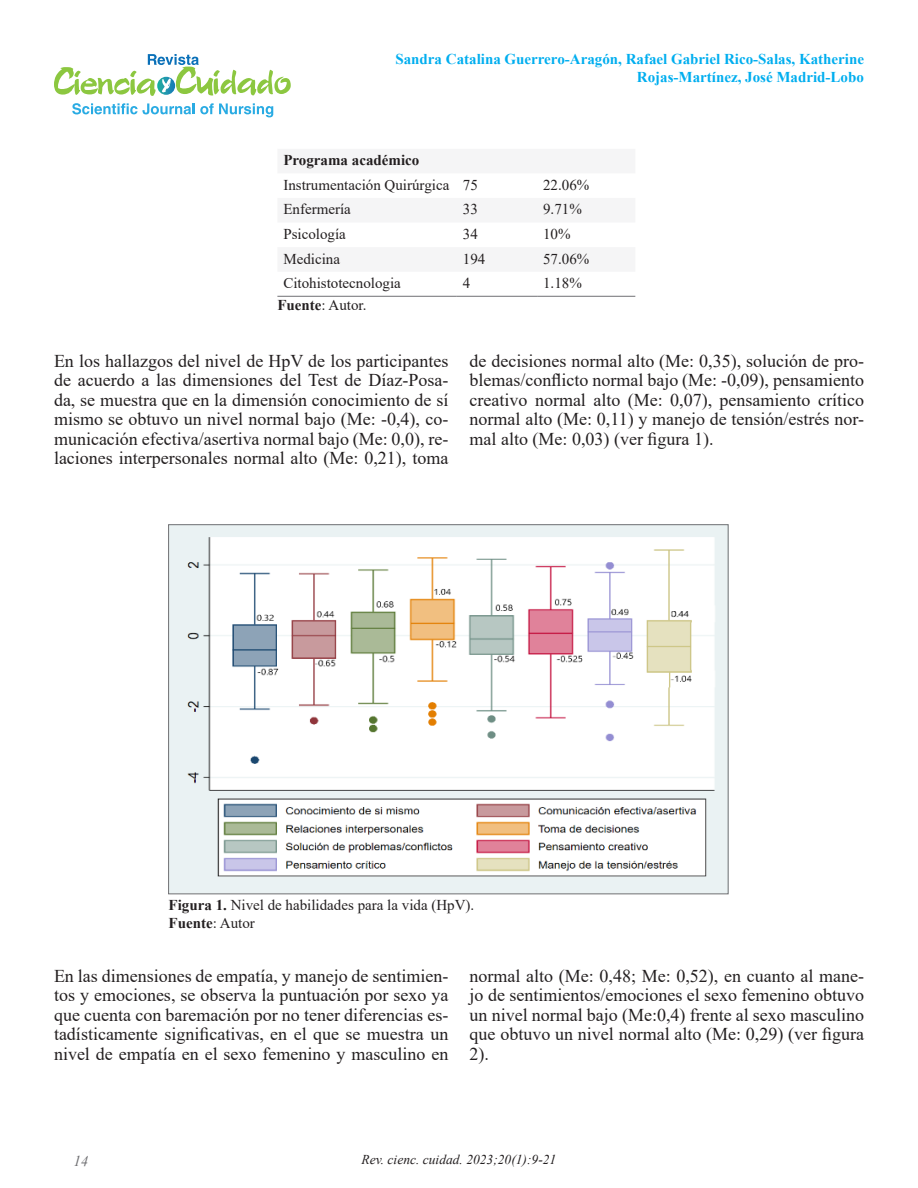
<style>
.page{position:relative;width:918px;height:1188px;background:#fff}
.page>*{position:absolute;margin:0;border:0;box-sizing:border-box;transform-origin:0 0}
.Párrafos{font:18px/19.5px "Times New Roman";color:#231f20;text-align:justify}
.t1{font:15px "Times New Roman";color:#231f20}
.t2{font:700 15px/18px "Times New Roman";color:#00aeef;text-align:right}
.t3{font:700 15px "Times New Roman";color:#231f20}
.t4{font:italic 15px "Times New Roman";color:#707073}
.t5{font:italic 13.5px "Times New Roman";color:#231f20}
.s1{font-weight:700}
.s2{font-weight:400}
</style>
<div class="page">
<svg style="left:54px;top:54px;width:237px;height:42px"></svg>
<svg style="left:72px;top:103px;width:201px;height:14px"></svg>
<hr style="left:277px;top:296px;width:180px;height:1px;background:#707073">
<hr style="left:457px;top:296px;width:80px;height:1px;background:#707073">
<hr style="left:537px;top:296px;width:98px;height:1px;background:#707073">
<img style="left:170px;top:526px;width:557px;height:366px">
<p class="t2" style="left:395px;top:50px;width:470px">Sandra Catalina Guerrero-Aragón, Rafael Gabriel Rico-Salas, Katherine<br>Rojas-Martínez, José Madrid-Lobo</p>
<p class="t3" style="left:283px;top:149px;width:137px">Programa académico</p>
<p class="t1" style="left:283px;top:174px;width:167px">Instrumentación Quirúrgica</p>
<p class="t1" style="left:463px;top:174px;width:16px">75</p>
<p class="t1" style="left:543px;top:174px;width:48px">22.06%</p>
<p class="t1" style="left:283px;top:199px;width:69px">Enfermería</p>
<p class="t1" style="left:463px;top:199px;width:16px">33</p>
<p class="t1" style="left:543px;top:199px;width:40px">9.71%</p>
<p class="t1" style="left:283px;top:223px;width:64px">Psicología</p>
<p class="t1" style="left:463px;top:223px;width:16px">34</p>
<p class="t1" style="left:543px;top:223px;width:29px">10%</p>
<p class="t1" style="left:283px;top:248px;width:58px">Medicina</p>
<p class="t1" style="left:463px;top:248px;width:24px">194</p>
<p class="t1" style="left:543px;top:248px;width:48px">57.06%</p>
<p class="t1" style="left:283px;top:273px;width:119px">Citohistotecnologia</p>
<p class="t1" style="left:463px;top:273px;width:9px">4</p>
<p class="t1" style="left:543px;top:273px;width:40px">1.18%</p>
<p class="t1" style="left:277px;top:295px;width:91px"><span class="s1">Fuente</span>: Autor.</p>
<p class="Párrafos" style="left:54px;top:350px;width:396px">En los hallazgos del nivel de HpV de los participantes de acuerdo a las dimensiones del Test de Díaz-Posa&shy;da, se muestra que en la dimensión conocimiento de sí mismo se obtuvo un nivel normal bajo (Me: -0,4), co&shy;municación efectiva/asertiva normal bajo (Me: 0,0), re&shy;laciones interpersonales normal alto (Me: 0,21), toma</p>
<p class="Párrafos" style="left:470px;top:350px;width:396px">de decisiones normal alto (Me: 0,35), solución de pro&shy;blemas/conflicto normal bajo (Me: -0,09), pensamiento creativo normal alto (Me: 0,07), pensamiento crítico normal alto (Me: 0,11) y manejo de tensión/estrés nor&shy;mal alto (Me: 0,03) (ver figura 1).</p>
<p class="t1" style="left:169px;top:895px;width:307px"><span class="s1">Figura 1.</span> Nivel de habilidades para la vida (HpV).</p>
<p class="t3" style="left:169px;top:913px;width:88px">Fuente<span class="s2">: Autor</span></p>
<p class="Párrafos" style="left:54px;top:966px;width:396px">En las dimensiones de empatía, y manejo de sentimien&shy;tos y emociones, se observa la puntuación por sexo ya que cuenta con baremación por no tener diferencias es&shy;tadísticamente significativas, en el que se muestra un nivel de empatía en el sexo femenino y masculino en</p>
<p class="Párrafos" style="left:470px;top:966px;width:396px">normal alto (Me: 0,48; Me: 0,52), en cuanto al mane&shy;jo de sentimientos/emociones el sexo femenino obtuvo un nivel normal bajo (Me:0,4) frente al sexo masculino que obtuvo un nivel normal alto (Me: 0,29) (ver figura 2).</p>
<p class="t4" style="left:73px;top:1151px;width:16px">14</p>
<p class="t5" style="left:362px;top:1150px;width:196px">Rev. cienc. cuidad. 2023;20(1):9-21</p>
</div>
